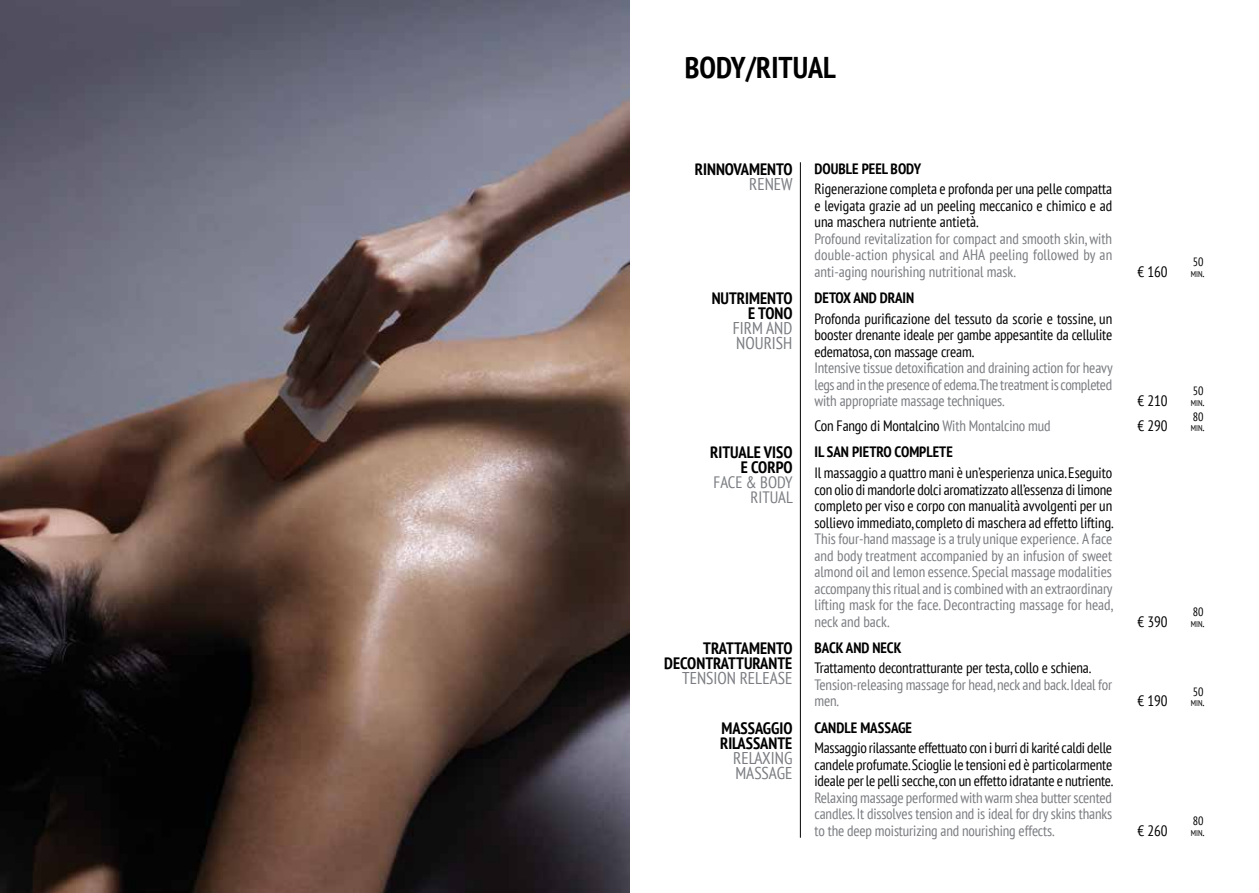
<style>
.page{position:relative;width:1259px;height:893px;background:#fff}
.page>*{position:absolute;margin:0;border:0;box-sizing:border-box;transform-origin:0 0}
.t1{font:700 condensed 30px "PT Sans";color:#000}
.t2{font:condensed 17.1px/15px "PT Sans";color:#7a7c81}
.t3{font:700 condensed 16.5px/15px "PT Sans";color:#000;text-align:right}
.t4{font:condensed 16.5px/15px "PT Sans";color:#7a7c81;text-align:right}
.t5{font:condensed 15px/16.5px "PT Sans";letter-spacing:-.01em;color:#000;text-align:justify}
.t6{font:condensed 15px/16.5px "PT Sans";letter-spacing:-.01em;color:#7a7c81;text-align:justify}
.t7{font:700 condensed 15px "PT Sans";color:#000}
.t8{font:condensed 12px "PT Sans";color:#000}
.t9{font:condensed 8.4px "PT Sans";color:#000}
.s1{color:#7a7c81}
.s2{font-size:12px}
</style>
<div class="page">
<img style="left:0;top:0;width:629px;height:893px">
<hr style="left:800px;top:162px;width:1px;height:676px;background:#000">
<h1 class="t1" style="left:685px;top:47px;width:153px">BODY/RITUAL</h1>
<p class="t3" style="left:695px;top:161px;width:99px">RINNOVAMENTO</p>
<p class="t2" style="left:749px;top:176px;width:45px">RENEW</p>
<p class="t7" style="left:814px;top:158px;width:108px">DOUBLE PEEL BODY</p>
<p class="t5" style="left:814px;top:180px;width:299px">Rigenerazione completa e profonda per una pelle compatta e levigata grazie ad un peeling meccanico e chimico e ad una maschera nutriente antietà.</p>
<p class="t6" style="left:814px;top:230px;width:299px">Profound revitalization for compact and smooth skin, with double-action physical and AHA peeling followed by an anti-aging nourishing nutritional mask.</p>
<p class="t3" style="left:712px;top:290px;width:82px">NUTRIMENTO<br>E TONO</p>
<p class="t2" style="left:733px;top:320px;width:61px">FIRM AND<br>NOURISH</p>
<p class="t7" style="left:814px;top:288px;width:101px">DETOX AND DRAIN</p>
<p class="t5" style="left:814px;top:310px;width:299px">Profonda purificazione del tessuto da scorie e tossine, un booster drenante ideale per gambe appesantite da cellulite edematosa, con massage cream.</p>
<p class="t6" style="left:814px;top:359px;width:300px">Intensive tissue detoxification and draining action for heavy legs and in the presence of edema.The treatment is completed with appropriate massage techniques.</p>
<p class="t5" style="left:814px;top:417px;width:238px">Con Fango di Montalcino <span class="s1">With Montalcino mud</span></p>
<p class="t3" style="left:710px;top:445px;width:84px">RITUALE VISO<br>E CORPO</p>
<p class="t4" style="left:713px;top:475px;width:81px">FACE &amp; BODY<br>RITUAL</p>
<p class="t7" style="left:814px;top:442px;width:140px">IL SAN PIETRO COMPLETE</p>
<p class="t5" style="left:814px;top:464px;width:300px">Il massaggio a quattro mani è un’esperienza unica. Eseguito con olio di mandorle dolci aromatizzato all’essenza di limone completo per viso e corpo con manualità avvolgenti per un sollievo immediato, completo di maschera ad effetto lifting.</p>
<p class="t6" style="left:814px;top:530px;width:300px">This four-hand massage is a truly unique experience. A face and body treatment accompanied by an infusion of sweet almond oil and lemon essence. Special massage modalities accompany this ritual and is combined with an extraordinary lifting mask for the face. Decontracting massage for head, neck and back.</p>
<p class="t8" style="left:1193px;top:254px;width:12px">50</p>
<p class="t5" style="left:1137px;top:263px;width:32px">€ 160</p>
<p class="t9" style="left:1190px;top:268px;width:15px">MIN<span class="s2">.</span></p>
<p class="t8" style="left:1193px;top:383px;width:12px">50</p>
<p class="t5" style="left:1137px;top:392px;width:32px">€ 210</p>
<p class="t9" style="left:1190px;top:397px;width:15px">MIN<span class="s2">.</span></p>
<p class="t8" style="left:1193px;top:409px;width:12px">80</p>
<p class="t5" style="left:1137px;top:417px;width:32px">€ 290</p>
<p class="t9" style="left:1190px;top:423px;width:15px">MIN<span class="s2">.</span></p>
<p class="t8" style="left:1193px;top:604px;width:12px">80</p>
<p class="t5" style="left:1137px;top:613px;width:32px">€ 390</p>
<p class="t9" style="left:1190px;top:618px;width:15px">MIN<span class="s2">.</span></p>
<p class="t3" style="left:664px;top:640px;width:130px">TRATTAMENTO<br>DECONTRATTURANTE</p>
<p class="t2" style="left:682px;top:670px;width:112px">TENSION RELEASE</p>
<p class="t3" style="left:720px;top:720px;width:74px;text-align:left">MASSAGGIO<br>RILASSANTE</p>
<p class="t2" style="left:733px;top:750px;width:61px">RELAXING<br>MASSAGE</p>
<p class="t7" style="left:814px;top:637px;width:89px">BACK AND NECK</p>
<p class="t5" style="left:814px;top:660px;width:278px">Trattamento decontratturante per testa, collo e schiena.</p>
<p class="t6" style="left:814px;top:676px;width:299px">Tension-releasing massage for head, neck and back. Ideal for men.</p>
<p class="t8" style="left:1193px;top:684px;width:12px">50</p>
<p class="t5" style="left:1137px;top:693px;width:32px">€ 190</p>
<p class="t9" style="left:1190px;top:698px;width:15px">MIN<span class="s2">.</span></p>
<p class="t7" style="left:814px;top:717px;width:99px">CANDLE MASSAGE</p>
<p class="t5" style="left:814px;top:739px;width:300px">Massaggio rilassante effettuato con i burri di karité caldi delle candele profumate. Scioglie le tensioni ed è particolarmente ideale per le pelli secche, con un effetto idratante e nutriente.</p>
<p class="t6" style="left:814px;top:789px;width:299px">Relaxing massage performed with warm shea butter scented candles. It dissolves tension and is ideal for dry skins thanks to the deep moisturizing and nourishing effects.</p>
<p class="t8" style="left:1193px;top:813px;width:12px">80</p>
<p class="t5" style="left:1137px;top:822px;width:32px">€ 260</p>
<p class="t9" style="left:1190px;top:827px;width:15px">MIN<span class="s2">.</span></p>
</div>
